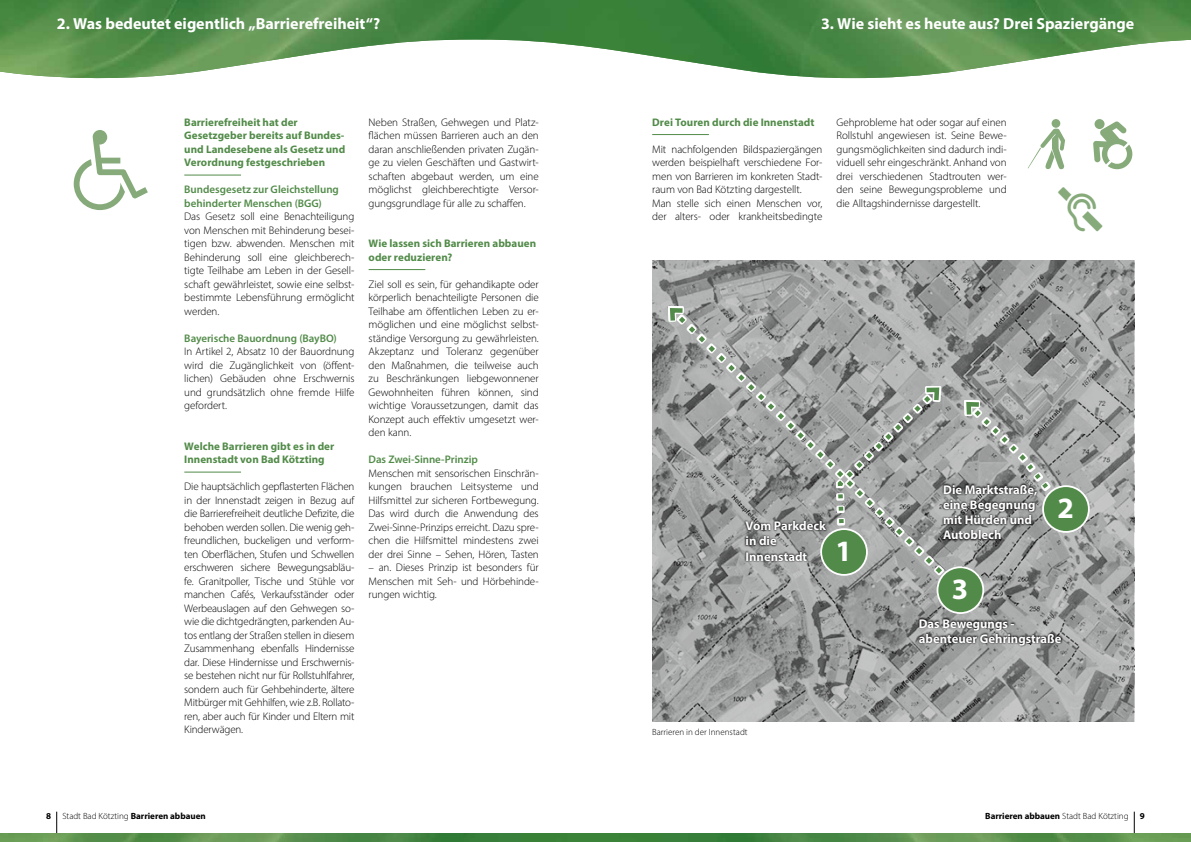
<style>
.page{position:relative;width:1191px;height:842px;background:#fff}
.page>*{position:absolute;margin:0;border:0;box-sizing:border-box;transform-origin:0 0}
.t1{font:700 29.6px "Myriad Pro";color:#fff}
.t2{font:700 16px "Myriad Pro";letter-spacing:-.005em;color:#fff}
.t3{font:700 12.7px/15.2px "Myriad Pro";color:#fff}
.t4{font:300 11px/13.5px "Myriad Pro";letter-spacing:-.01em;color:#000;text-align:justify}
.t5{font:700 11px/13.5px "Myriad Pro";color:#528b49}
.t6{font:600 11px/13.5px "Myriad Pro";color:#528b49}
.t7{font:300 9px "Myriad Pro";color:#000}
.t8{font:700 9px "Myriad Pro";color:#000}
.s1{font-weight:700}
.s2{font-weight:300}
</style>
<div class="page">
<hr style="left:1134px;top:812px;width:1px;height:30px;background:#000">
<hr style="left:56px;top:812px;width:1px;height:30px;background:#000">
<img style="left:0;top:833px;width:1191px;height:9px">
<img style="left:0;top:0;width:1191px;height:79px">
<hr style="left:184px;top:175px;width:57px;height:1px;background:#528b49">
<hr style="left:184px;top:472px;width:57px;height:1px;background:#528b49">
<hr style="left:369px;top:269px;width:56px;height:1px;background:#528b49">
<hr style="left:652px;top:134px;width:57px;height:1px;background:#528b49">
<svg style="left:652px;top:261px;width:482px;height:460px;background:#9a9b9b"></svg>
<svg style="left:962px;top:398px;width:97px;height:104px;background:#a1a3a1"></svg>
<svg style="left:955px;top:482px;width:84px;height:60px;background:#676767"></svg>
<svg style="left:917px;top:617px;width:146px;height:31px;background:#757676"></svg>
<svg style="left:666px;top:304px;width:289px;height:282px;background:#999b9a"></svg>
<svg style="left:667px;top:306px;width:20px;height:19px"></svg>
<svg style="left:835px;top:383px;width:108px;height:155px;background:#9fa2a0"></svg>
<div style="left:1043px;top:486px;width:45px;height:46px;background:#528b49;border-radius:50%"></div>
<div style="left:1042px;top:485px;width:47px;height:48px;border:2px solid #fff;border-radius:50%"></div>
<div style="left:937px;top:567px;width:46px;height:46px;background:#528b49;border-radius:50%"></div>
<div style="left:936px;top:566px;width:48px;height:48px;border:2px solid #fff;border-radius:50%"></div>
<div style="left:821px;top:529px;width:46px;height:46px;background:#528b49;border-radius:50%"></div>
<div style="left:820px;top:528px;width:48px;height:48px;border:2px solid #fff;border-radius:50%"></div>
<h2 class="t2" style="left:57px;top:13px;width:325px">2. Was bedeutet eigentlich „Barrierefreiheit“?</h2>
<p class="t5" style="left:184px;top:115px;width:162px">Barrierefreiheit hat der<br>Gesetzgeber bereits auf Bundes&shy;und Landesebene als Gesetz und<br>Verordnung festgeschrieben</p>
<p class="t6" style="left:184px;top:182px;width:156px">Bundesgesetz zur Gleichstellung behinderter Menschen (BGG)</p>
<p class="t4" style="left:184px;top:210px;width:172px">Das Gesetz soll eine Benachteiligung von Menschen mit Behinderung besei&shy;tigen bzw. abwenden. Menschen mit Behinderung soll eine gleichberech&shy;tigte Teilhabe am Leben in der Gesell&shy;schaft gewährleistet, sowie eine selbst&shy;bestimmte Lebensführung ermöglicht werden.</p>
<p class="t6" style="left:184px;top:331px;width:154px">Bayerische Bauordnung (BayBO)</p>
<p class="t4" style="left:184px;top:344px;width:172px">In Artikel 2, Absatz 10 der Bauordnung wird die Zugänglichkeit von (öffent&shy;lichen) Gebäuden ohne Erschwernis und grundsätzlich ohne fremde Hilfe gefordert.</p>
<p class="t5" style="left:184px;top:439px;width:151px">Welche Barrieren gibt es in der<br>Innenstadt von Bad Kötzting</p>
<p class="t4" style="left:184px;top:479px;width:172px">Die hauptsächlich gepflasterten Flächen in der Innenstadt zeigen in Bezug auf die Barrierefreiheit deutliche Defizite, die behoben werden sollen. Die wenig geh&shy;freundlichen, buckeligen und verform&shy;ten Oberflächen, Stufen und Schwellen erschweren sichere Bewegungsabläu&shy;fe. Granitpoller, Tische und Stühle vor manchen Cafés, Verkaufsständer oder Werbeauslagen auf den Gehwegen so&shy;wie die dichtgedrängten, parkenden Au&shy;tos entlang der Straßen stellen in diesem Zusammenhang ebenfalls Hindernisse dar. Diese Hindernisse und Erschwernis&shy;se bestehen nicht nur für Rollstuhlfahrer, sondern auch für Gehbehinderte, ältere Mitbürger mit Gehhilfen, wie z.B. Rollato&shy;ren, aber auch für Kinder und Eltern mit Kinderwägen.</p>
<p class="t4" style="left:369px;top:115px;width:172px">Neben Straßen, Gehwegen und Platz&shy;flächen müssen Barrieren auch an den daran anschließenden privaten Zugän&shy;ge zu vielen Geschäften und Gastwirt&shy;schaften abgebaut werden, um eine möglichst gleichberechtigte Versor&shy;gungsgrundlage für alle zu schaffen.</p>
<p class="t5" style="left:369px;top:236px;width:169px">Wie lassen sich Barrieren abbauen oder reduzieren?</p>
<p class="t4" style="left:369px;top:277px;width:172px">Ziel soll es sein, für gehandikapte oder körperlich benachteiligte Personen die Teilhabe am öffentlichen Leben zu er&shy;möglichen und eine möglichst selbst&shy;ständige Versorgung zu gewährleisten.<br>Akzeptanz und Toleranz gegenüber den Maßnahmen, die teilweise auch zu Beschränkungen liebgewonnener Gewohnheiten führen können, sind wichtige Voraussetzungen, damit das Konzept auch effektiv umgesetzt wer&shy;den kann.</p>
<p class="t6" style="left:369px;top:452px;width:111px">Das Zwei-Sinne-Prinzip</p>
<p class="t4" style="left:369px;top:466px;width:172px">Menschen mit sensorischen Einschrän&shy;kungen brauchen Leitsysteme und Hilfsmittel zur sicheren Fortbewegung.<br>Das wird durch die Anwendung des Zwei-Sinne-Prinzips erreicht. Dazu spre&shy;chen die Hilfsmittel mindestens zwei der drei Sinne – Sehen, Hören, Tasten</p>
<p class="t4" style="left:369px;top:560px;width:172px">– an. Dieses Prinzip ist besonders für Menschen mit Seh- und Hörbehinde&shy;rungen wichtig.</p>
<h2 class="t2" style="left:821px;top:13px;width:314px">3. Wie sieht es heute aus? Drei Spaziergänge</h2>
<p class="t5" style="left:652px;top:115px;width:164px">Drei Touren durch die Innenstadt</p>
<p class="t4" style="left:652px;top:142px;width:172px;text-align:left">Mit nachfolgenden Bildspaziergängen werden beispielhaft verschiedene For&shy;men von Barrieren im konkreten Stadt&shy;raum von Bad Kötzting dargestellt.<br>Man stelle sich einen Menschen vor, der alters- oder krankheitsbedingte</p>
<p class="t4" style="left:836px;top:115px;width:172px">Gehprobleme hat oder sogar auf einen Rollstuhl angewiesen ist. Seine Bewe&shy;gungsmöglichkeiten sind dadurch indi&shy;viduell sehr eingeschränkt. Anhand von drei verschiedenen Stadtrouten wer&shy;den seine Bewegungsprobleme und die Alltagshindernisse dargestellt.</p>
<p class="t3" style="left:745px;top:518px;width:82px">Vom Parkdeck in die<br>Innenstadt</p>
<h1 class="t1" style="left:835px;top:531px;width:18px">1</h1>
<p class="t7" style="left:652px;top:726px;width:97px">Barrieren in der Innenstadt</p>
<p class="t3" style="left:943px;top:482px;width:96px">Die Marktstraße, eine Begegnung mit Hürden und<br>Autoblech</p>
<h1 class="t1" style="left:952px;top:570px;width:18px">3</h1>
<h1 class="t1" style="left:1057px;top:489px;width:18px">2</h1>
<p class="t3" style="left:918px;top:615px;width:144px">Das Bewegungs - abenteuer Gehringstraße</p>
<p class="t8" style="left:46px;top:810px;width:6px">8</p>
<p class="t7" style="left:62px;top:810px;width:145px">Stadt Bad Kötzting <span class="s1">Barrieren abbauen</span></p>
<p class="t8" style="left:985px;top:810px;width:145px">Barrieren abbauen <span class="s2">Stadt Bad Kötzting</span></p>
<p class="t8" style="left:1140px;top:810px;width:6px">9</p>
</div>
